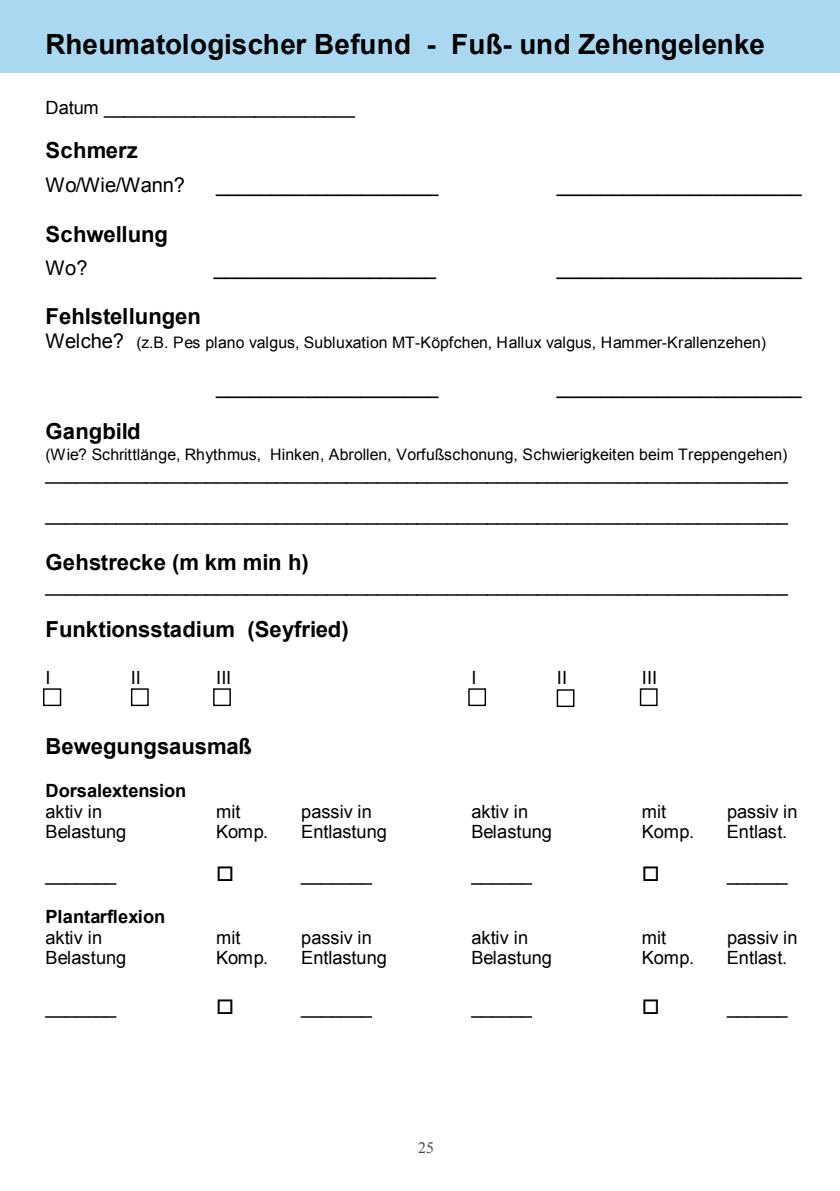
<style>
.page{position:relative;width:840px;height:1191px;background:#fff}
.page>*{position:absolute;margin:0;border:0;box-sizing:border-box;transform-origin:0 0}
.t1{font:700 27.8px "Arial";letter-spacing:.005em;color:#000}
.t2{font:700 22px "Arial";color:#000}
.t3{font:20.2px "Arial";letter-spacing:.025em;color:#000}
.t4{font:18.2px "Arial";letter-spacing:-.005em;color:#000}
.t5{font:700 18.2px "Arial";letter-spacing:-.005em;color:#000}
.t6{font:15.8px "Arial";letter-spacing:.005em;color:#000}
.t7{font:15.8px "Times New Roman";color:#464646}
.s1{font-size:20.2px}
</style>
<div class="page">
<div style="left:0;top:0;width:839px;height:73px;background:#a9d8f0"></div>
<div style="left:43px;top:688px;width:18px;height:18px;border:1px solid #000"></div>
<div style="left:131px;top:688px;width:18px;height:18px;border:1px solid #000"></div>
<div style="left:468px;top:688px;width:18px;height:18px;border:1px solid #000"></div>
<div style="left:639px;top:688px;width:18px;height:18px;border:1px solid #000"></div>
<div style="left:213px;top:688px;width:18px;height:18px;border:1px solid #000"></div>
<div style="left:556px;top:689px;width:18px;height:18px;border:1px solid #000"></div>
<h1 class="t1" style="left:46px;top:26px;width:720px">Rheumatologischer Befund - Fuß- und Zehengelenke</h1>
<p class="t4" style="left:46px;top:95px;width:310px">Datum _________________________</p>
<p class="t2" style="left:46px;top:136px;width:94px">Schmerz</p>
<p class="t3" style="left:46px;top:171px;width:141px">Wo/Wie/Wann?</p>
<p class="t3" style="left:216px;top:171px;width:224px">____________________</p>
<p class="t3" style="left:556px;top:171px;width:246px">______________________</p>
<p class="t2" style="left:46px;top:219px;width:124px">Schwellung</p>
<p class="t3" style="left:46px;top:254px;width:43px">Wo?</p>
<p class="t3" style="left:214px;top:254px;width:224px">____________________</p>
<p class="t3" style="left:556px;top:254px;width:246px">______________________</p>
<p class="t2" style="left:46px;top:302px;width:157px">Fehlstellungen</p>
<p class="t6" style="left:46px;top:332px;width:721px"><span class="s1">Welche?</span> (z.B. Pes plano valgus, Subluxation MT-Köpfchen, Hallux valgus, Hammer-Krallenzehen)</p>
<p class="t3" style="left:216px;top:374px;width:224px">____________________</p>
<p class="t3" style="left:556px;top:374px;width:246px">______________________</p>
<p class="t2" style="left:46px;top:417px;width:97px">Gangbild</p>
<p class="t6" style="left:46px;top:443px;width:742px">(Wie? Schrittlänge, Rhythmus, Hinken, Abrollen, Vorfußschonung, Schwierigkeiten beim Treppengehen)</p>
<p class="t4" style="left:46px;top:461px;width:743px">__________________________________________________________________________</p>
<p class="t4" style="left:46px;top:502px;width:743px">__________________________________________________________________________</p>
<p class="t2" style="left:46px;top:548px;width:264px">Gehstrecke (m km min h)</p>
<p class="t4" style="left:46px;top:574px;width:743px">__________________________________________________________________________</p>
<p class="t2" style="left:46px;top:615px;width:305px">Funktionsstadium (Seyfried)</p>
<p class="t4" style="left:46px;top:666px;width:7px">I</p>
<p class="t4" style="left:131px;top:666px;width:12px">II</p>
<p class="t4" style="left:216px;top:666px;width:17px">III</p>
<p class="t4" style="left:471px;top:666px;width:7px">I</p>
<p class="t4" style="left:556px;top:666px;width:12px">II</p>
<p class="t4" style="left:641px;top:666px;width:17px">III</p>
<p class="t2" style="left:46px;top:732px;width:208px">Bewegungsausmaß</p>
<p class="t5" style="left:46px;top:778px;width:142px">Dorsalextension</p>
<p class="t4" style="left:46px;top:799px;width:58px">aktiv in</p>
<p class="t4" style="left:216px;top:799px;width:26px">mit</p>
<p class="t4" style="left:301px;top:799px;width:72px">passiv in</p>
<p class="t4" style="left:471px;top:799px;width:58px">aktiv in</p>
<p class="t4" style="left:641px;top:799px;width:26px">mit</p>
<p class="t4" style="left:726px;top:799px;width:72px">passiv in</p>
<p class="t4" style="left:46px;top:820px;width:82px">Belastung</p>
<p class="t4" style="left:216px;top:820px;width:54px">Komp.</p>
<p class="t4" style="left:301px;top:820px;width:87px">Entlastung</p>
<p class="t4" style="left:471px;top:820px;width:82px">Belastung</p>
<p class="t4" style="left:641px;top:820px;width:54px">Komp.</p>
<p class="t4" style="left:726px;top:820px;width:62px">Entlast.</p>
<p class="t4" style="left:46px;top:863px;width:72px">_______</p>
<p class="t4" style="left:301px;top:862px;width:72px">_______</p>
<p class="t4" style="left:471px;top:862px;width:62px">______</p>
<p class="t4" style="left:726px;top:862px;width:62px">______</p>
<p class="t5" style="left:46px;top:904px;width:121px">Plantarflexion</p>
<p class="t4" style="left:46px;top:925px;width:58px">aktiv in</p>
<p class="t4" style="left:216px;top:925px;width:26px">mit</p>
<p class="t4" style="left:301px;top:925px;width:72px">passiv in</p>
<p class="t4" style="left:471px;top:925px;width:58px">aktiv in</p>
<p class="t4" style="left:641px;top:925px;width:26px">mit</p>
<p class="t4" style="left:726px;top:925px;width:72px">passiv in</p>
<p class="t4" style="left:46px;top:946px;width:82px">Belastung</p>
<p class="t4" style="left:216px;top:946px;width:54px">Komp.</p>
<p class="t4" style="left:301px;top:946px;width:87px">Entlastung</p>
<p class="t4" style="left:471px;top:946px;width:82px">Belastung</p>
<p class="t4" style="left:641px;top:946px;width:54px">Komp.</p>
<p class="t4" style="left:726px;top:946px;width:62px">Entlast.</p>
<p class="t4" style="left:46px;top:995px;width:72px">_______</p>
<p class="t4" style="left:301px;top:995px;width:72px">_______</p>
<p class="t4" style="left:471px;top:995px;width:62px">______</p>
<p class="t4" style="left:726px;top:995px;width:62px">______</p>
<p class="t7" style="left:418px;top:1137px;width:18px">25</p>
</div>
